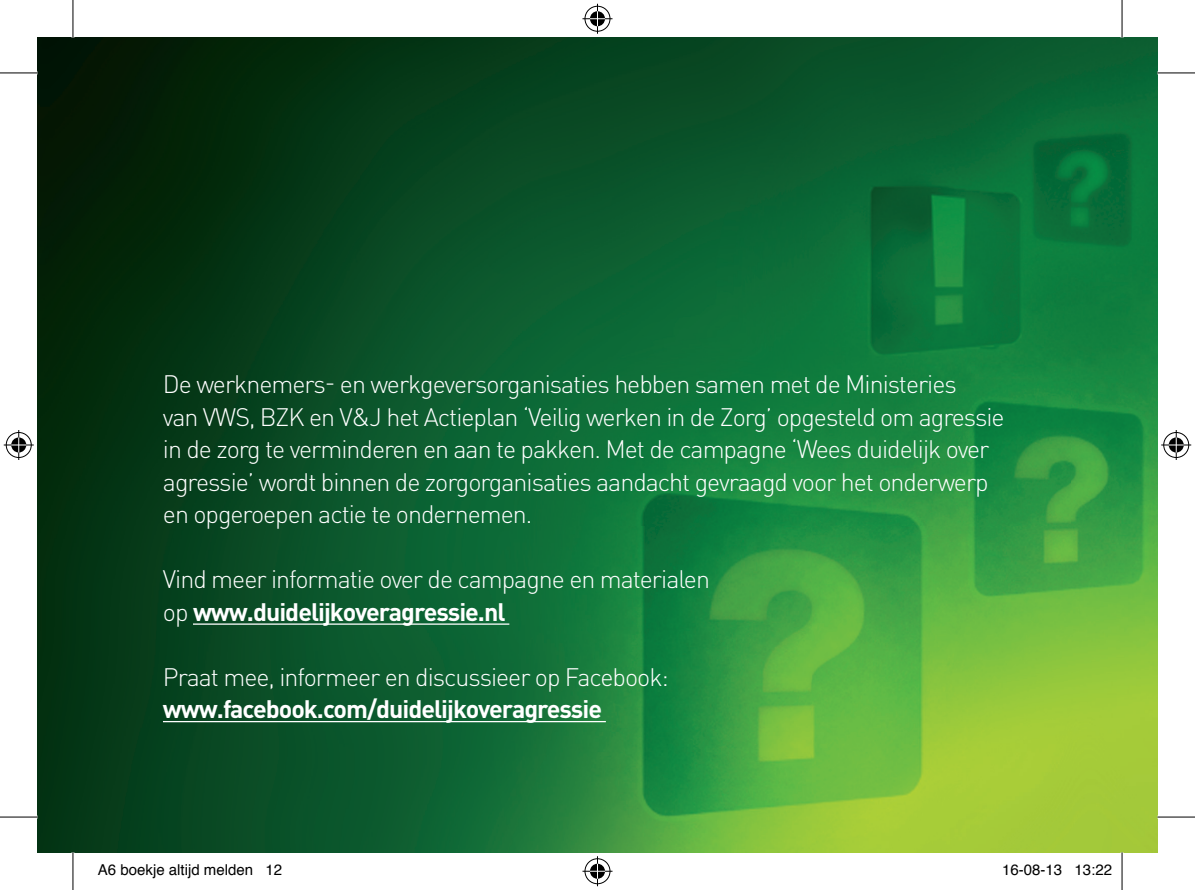
<style>
.page{position:relative;width:1195px;height:890px;background:#fff}
.page>*{position:absolute;margin:0;border:0;box-sizing:border-box;transform-origin:0 0}
.t1{font:300 25px/32.5px "DINOT";letter-spacing:-.04em;color:#fff}
.t2{font:700 25px "DINOT";letter-spacing:-.04em;color:#fff}
.t3{font:15px "Helvetica";color:#000}
.s1{font-weight:700}
</style>
<div class="page">
<img style="left:38px;top:38px;width:1119px;height:814px">
<hr style="left:193px;top:623px;width:316px;height:2px;background:#fff">
<hr style="left:163px;top:721px;width:443px;height:1px;background:#fff">
<svg style="left:0;top:815px;width:38px;height:4px"></svg>
<svg style="left:1157px;top:815px;width:38px;height:4px"></svg>
<hr style="left:0;top:73px;width:38px;height:1px;background:#000">
<hr style="left:1157px;top:73px;width:38px;height:1px;background:#000">
<hr style="left:0;top:817px;width:38px;height:1px;background:#000">
<hr style="left:1157px;top:817px;width:38px;height:1px;background:#000">
<hr style="left:73px;top:0;width:1px;height:38px;background:#000">
<hr style="left:73px;top:852px;width:1px;height:38px;background:#000">
<hr style="left:1121px;top:0;width:1px;height:38px;background:#000">
<hr style="left:1121px;top:852px;width:1px;height:38px;background:#000">
<div style="left:583px;top:5px;width:28px;height:28px;border:3px solid #fff;border-radius:50%"></div>
<hr style="left:582px;top:17px;width:30px;height:3px;background:#fff">
<hr style="left:596px;top:4px;width:3px;height:30px;background:#fff">
<div style="left:588px;top:10px;width:18px;height:18px;border:3px solid #fff;border-radius:50%"></div>
<div style="left:585px;top:6px;width:25px;height:26px;border:1px solid #000;border-radius:50%"></div>
<hr style="left:582px;top:18px;width:30px;height:1px;background:#000">
<hr style="left:597px;top:4px;width:1px;height:30px;background:#000">
<svg style="left:590px;top:11px;width:15px;height:15px"></svg>
<div style="left:583px;top:857px;width:28px;height:28px;border:3px solid #fff;border-radius:50%"></div>
<hr style="left:582px;top:870px;width:30px;height:3px;background:#fff">
<hr style="left:596px;top:856px;width:3px;height:30px;background:#fff">
<div style="left:588px;top:862px;width:18px;height:18px;border:3px solid #fff;border-radius:50%"></div>
<div style="left:585px;top:858px;width:25px;height:26px;border:1px solid #000;border-radius:50%"></div>
<hr style="left:582px;top:871px;width:30px;height:1px;background:#000">
<hr style="left:597px;top:856px;width:1px;height:30px;background:#000">
<svg style="left:590px;top:864px;width:15px;height:15px"></svg>
<div style="left:5px;top:431px;width:28px;height:28px;border:3px solid #fff;border-radius:50%"></div>
<svg style="left:4px;top:443px;width:30px;height:4px"></svg>
<hr style="left:17px;top:430px;width:3px;height:30px;background:#fff">
<div style="left:10px;top:436px;width:18px;height:18px;border:3px solid #fff;border-radius:50%"></div>
<div style="left:6px;top:432px;width:26px;height:26px;border:1px solid #000;border-radius:50%"></div>
<hr style="left:4px;top:445px;width:30px;height:1px;background:#000">
<hr style="left:18px;top:430px;width:1px;height:30px;background:#000">
<svg style="left:11px;top:437px;width:15px;height:15px"></svg>
<div style="left:1162px;top:431px;width:28px;height:28px;border:3px solid #fff;border-radius:50%"></div>
<svg style="left:1161px;top:443px;width:30px;height:4px"></svg>
<hr style="left:1174px;top:430px;width:3px;height:30px;background:#fff">
<div style="left:1167px;top:436px;width:18px;height:18px;border:3px solid #fff;border-radius:50%"></div>
<div style="left:1163px;top:432px;width:26px;height:26px;border:1px solid #000;border-radius:50%"></div>
<hr style="left:1161px;top:445px;width:30px;height:1px;background:#000">
<hr style="left:1176px;top:430px;width:1px;height:30px;background:#000">
<svg style="left:1168px;top:437px;width:15px;height:15px"></svg>
<p class="t1" style="left:163px;top:368px;width:843px">De werknemers- en werkgeversorganisaties hebben samen met de Ministeries<br>van VWS, BZK en V&amp;J het Actieplan ‘Veilig werken in de Zorg’ opgesteld om agressie in de zorg te verminderen en aan te pakken. Met de campagne ‘Wees duidelijk over agressie’ wordt binnen de zorgorganisaties aandacht gevraagd voor het onderwerp en opgeroepen actie te ondernemen.</p>
<p class="t1" style="left:163px;top:563px;width:548px">Vind meer informatie over de campagne en materialen op <span class="s1">www.duidelijkoveragressie.nl</span></p>
<p class="t1" style="left:163px;top:660px;width:507px">Praat mee, informeer en discussieer op Facebook:</p>
<p class="t2" style="left:163px;top:693px;width:440px">www.facebook.com/duidelijkoveragressie</p>
<p class="t3" style="left:98px;top:858px;width:186px">A6 boekje altijd melden 12</p>
<p class="t3" style="left:1002px;top:858px;width:112px">16-08-13 13:22</p>
</div>
